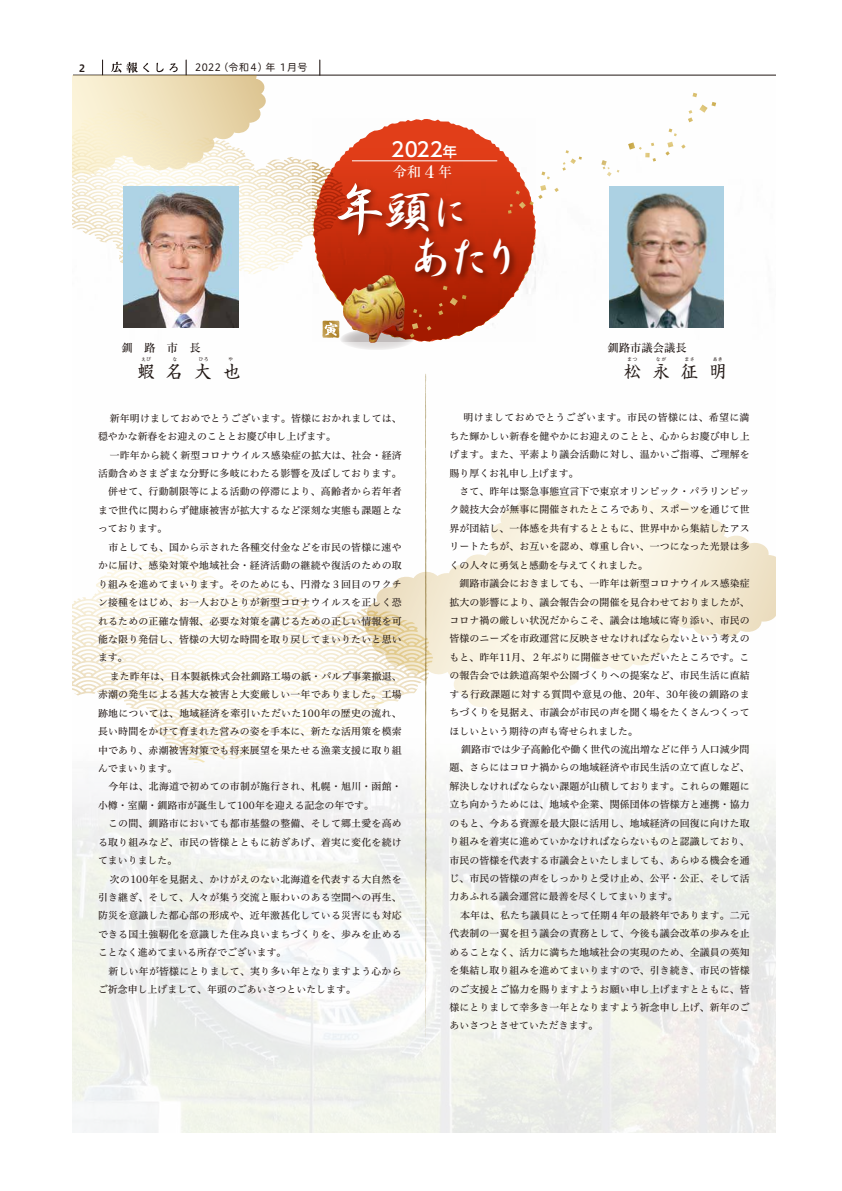
<style>
.page{position:relative;width:842px;height:1191px;background:#fff}
.page>*{position:absolute;margin:0;border:0;box-sizing:border-box;transform-origin:0 0}
.t1{font:56.7px "DFSN Gyo Sho W5 MP RKSJ H";color:#fff}
.t2{font:49.6px "DFSN Gyo Sho W5 MP RKSJ H";color:#fff}
.t3{font:500 19.8px "UD Shin Go NT Pro";color:#fff}
.t4{font:17px "Shinsei Kai Pro CBSK1";color:#221815}
.t5{font:500 14.2px "Ryumin Pro";color:#fff}
.t6{font:500 11.3px "Ryumin Pro";color:#221815}
.t7{font:10px "Hiragino UD Sans R Std W4";letter-spacing:.045em;color:#221815}
.t8{font:10px "Hiragino UD Sans Std W6";color:#221815}
.t9{font:9.9px/18.4px "Hiragino UD Serif Std N W4";letter-spacing:.01em;color:#221815;text-align:justify}
.t10{font:500 5px "Gothic BBB Pro";color:#221815}
.s1{font-size:14.2px}
.s2{font-size:17px}
.s3{font-size:49.6px}
.s4{font-size:43.9px}
</style>
<div class="page">
<hr style="left:73px;top:75px;width:703px;height:1px;background:#221815">
<svg style="left:320px;top:60px;width:1px;height:15px"></svg>
<img style="left:73px;top:92px;width:703px;height:1040px">
<svg style="left:73px;top:60px;width:193px;height:133px"></svg>
<svg style="left:365px;top:493px;width:411px;height:222px"></svg>
<svg style="left:373px;top:702px;width:12px;height:2px"></svg>
<svg style="left:318px;top:742px;width:10px;height:2px"></svg>
<svg style="left:277px;top:742px;width:9px;height:2px"></svg>
<svg style="left:188px;top:758px;width:17px;height:5px"></svg>
<svg style="left:73px;top:558px;width:125px;height:92px"></svg>
<svg style="left:313px;top:119px;width:223px;height:223px"></svg>
<svg style="left:554px;top:188px;width:5px;height:4px"></svg>
<svg style="left:541px;top:171px;width:9px;height:8px"></svg>
<svg style="left:540px;top:185px;width:6px;height:29px"></svg>
<svg style="left:562px;top:150px;width:20px;height:21px"></svg>
<svg style="left:681px;top:144px;width:5px;height:5px"></svg>
<svg style="left:665px;top:142px;width:8px;height:13px"></svg>
<svg style="left:668px;top:128px;width:9px;height:8px"></svg>
<svg style="left:688px;top:93px;width:28px;height:29px"></svg>
<svg style="left:628px;top:142px;width:28px;height:20px"></svg>
<svg style="left:427px;top:326px;width:4px;height:4px"></svg>
<svg style="left:410px;top:323px;width:8px;height:15px"></svg>
<svg style="left:413px;top:309px;width:9px;height:8px"></svg>
<svg style="left:438px;top:296px;width:28px;height:19px"></svg>
<svg style="left:601px;top:160px;width:18px;height:16px"></svg>
<img style="left:124px;top:186px;width:114px;height:141px">
<img style="left:609px;top:186px;width:114px;height:141px">
<svg style="left:325px;top:320px;width:14px;height:16px"></svg>
<img style="left:342px;top:296px;width:63px;height:47px">
<svg style="left:425px;top:373px;width:2px;height:677px"></svg>
<img style="left:327px;top:177px;width:213px;height:119px">
<hr style="left:352px;top:161px;width:145px;height:1px;background:#fff">
<p class="t8" style="left:77px;top:60px;width:11px">２</p>
<p class="t7" style="left:195px;top:60px;width:114px">2022（令和４）年１月号</p>
<h3 class="t3" style="left:391px;top:133px;width:67px">2022<span class="s1">年</span></h3>
<h3 class="t5" style="left:393px;top:161px;width:61px">令和<span class="s2">４</span>年</h3>
<h1 class="t1" style="left:333px;top:183px;width:141px">年<span class="s3">頭</span><span class="s4">に</span></h1>
<h2 class="t2" style="left:406px;top:235px;width:124px">あたり</h2>
<p class="t6" style="left:607px;top:338px;width:81px">釧路市議会議長</p>
<h3 class="t4" style="left:624px;top:358px;width:104px">松　永　征　明</h3>
<p class="t6" style="left:121px;top:338px;width:81px">釧　路　市　長</p>
<h3 class="t4" style="left:137px;top:358px;width:104px">蝦　名　大　也</h3>
<p class="t10" style="left:228px;top:355px;width:6px">や</p>
<p class="t10" style="left:684px;top:355px;width:12px">まさ</p>
<p class="t10" style="left:713px;top:355px;width:12px">あき</p>
<p class="t9" style="left:98px;top:408px;width:305px;text-indent:12px">新年明けましておめでとうございます。皆様におかれましては、穏やかな新春をお迎えのこととお慶び申し上げます。</p>
<p class="t9" style="left:98px;top:445px;width:305px;text-indent:12px">一昨年から続く新型コロナウイルス感染症の拡大は、社会・経済活動含めさまざまな分野に多岐にわたる影響を及ぼしております。　併せて、行動制限等による活動の停滞により、高齢者から若年者まで世代に関わらず健康被害が拡大するなど深刻な実態も課題となっております。</p>
<p class="t9" style="left:98px;top:537px;width:305px;text-indent:11px">市としても、国から示された各種交付金などを市民の皆様に速やかに届け、感染対策や地域社会・経済活動の継続や復活のための取り組みを進めてまいります。そのためにも、円滑な３回目のワクチン接種をはじめ、お一人おひとりが新型コロナウイルスを正しく恐れるための正確な情報、必要な対策を講じるための正しい情報を可能な限り発信し、皆様の大切な時間を取り戻してまいりたいと思います。</p>
<p class="t9" style="left:98px;top:666px;width:305px;text-indent:12px">また昨年は、日本製紙株式会社釧路工場の紙・パルプ事業撤退、赤潮の発生による甚大な被害と大変厳しい一年でありました。工場跡地については、地域経済を牽引いただいた100年の歴史の流れ、長い時間をかけて育まれた営みの姿を手本に、新たな活用策を模索中であり、赤潮被害対策でも将来展望を果たせる漁業支援に取り組んでまいります。</p>
<p class="t9" style="left:98px;top:777px;width:305px;text-align:left;text-indent:10px">今年は、北海道で初めての市制が施行され、札幌・旭川・函館・小樽・室蘭・釧路市が誕生して100年を迎える記念の年です。　　　この間、釧路市においても都市基盤の整備、そして郷土愛を高める取り組みなど、市民の皆様とともに紡ぎあげ、着実に変化を続けてまいりました。</p>
<p class="t9" style="left:98px;top:869px;width:305px;text-indent:12px">次の100年を見据え、かけがえのない北海道を代表する大自然を引き継ぎ、そして、人々が集う交流と賑わいのある空間への再生、防災を意識した都心部の形成や、近年激甚化している災害にも対応できる国土強靭化を意識した住み良いまちづくりを、歩みを止めることなく進めてまいる所存でございます。</p>
<p class="t9" style="left:98px;top:961px;width:305px;text-indent:11px">新しい年が皆様にとりまして、実り多い年となりますよう心からご祈念申し上げまして、年頭のごあいさつといたします。</p>
<p class="t9" style="left:450px;top:408px;width:301px;text-indent:14px">明けましておめでとうございます。市民の皆様には、希望に満ちた輝かしい新春を健やかにお迎えのことと、心からお慶び申し上げます。また、平素より議会活動に対し、温かいご指導、ご理解を賜り厚くお礼申し上げます。　</p>
<p class="t9" style="left:450px;top:481px;width:301px;text-align:left;text-indent:10px">さて、昨年は緊急事態宣言下で東京オリンピック・パラリンピック競技大会が無事に開催されたところであり、スポーツを通じて世界が団結し、一体感を共有するとともに、世界中から集結したアスリートたちが、お互いを認め、尊重し合い、一つになった光景は多くの人々に勇気と感動を与えてくれました。<br>　釧路市議会におきましても、一昨年は新型コロナウイルス感染症拡大の影響により、議会報告会の開催を見合わせておりましたが、コロナ禍の厳しい状況だからこそ、議会は地域に寄り添い、市民の皆様のニーズを市政運営に反映させなければならないという考えのもと、昨年11月、２年ぶりに開催させていただいたところです。この報告会では鉄道高架や公園づくりへの提案など、市民生活に直結する行政課題に対する質問や意見の他、20年、30年後の釧路のまちづくりを見据え、市議会が市民の声を聞く場をたくさんつくってほしいという期待の声も寄せられました。</p>
<p class="t9" style="left:450px;top:739px;width:301px;text-indent:12px">釧路市では少子高齢化や働く世代の流出増などに伴う人口減少問題、さらにはコロナ禍からの地域経済や市民生活の立て直しなど、解決しなければならない課題が山積しております。これらの難題に立ち向かうためには、地域や企業、関係団体の皆様方と連携・協力のもと、今ある資源を最大限に活用し、地域経済の回復に向けた取り組みを着実に進めていかなければならないものと認識しており、市民の皆様を代表する市議会といたしましても、あらゆる機会を通じ、市民の皆様の声をしっかりと受け止め、公平・公正、そして活力あふれる議会運営に最善を尽くしてまいります。</p>
<p class="t9" style="left:450px;top:905px;width:302px;text-indent:11px">本年は、私たち議員にとって任期４年の最終年であります。二元代表制の一翼を担う議会の責務として、今後も議会改革の歩みを止めることなく、活力に満ちた地域社会の実現のため、全議員の英知を集結し取り組みを進めてまいりますので、引き続き、市民の皆様のご支援とご協力を賜りますようお願い申し上げますとともに、皆様にとりまして幸多き一年となりますよう祈念申し上げ、新年のごあいさつとさせていただきます。</p>
</div>
